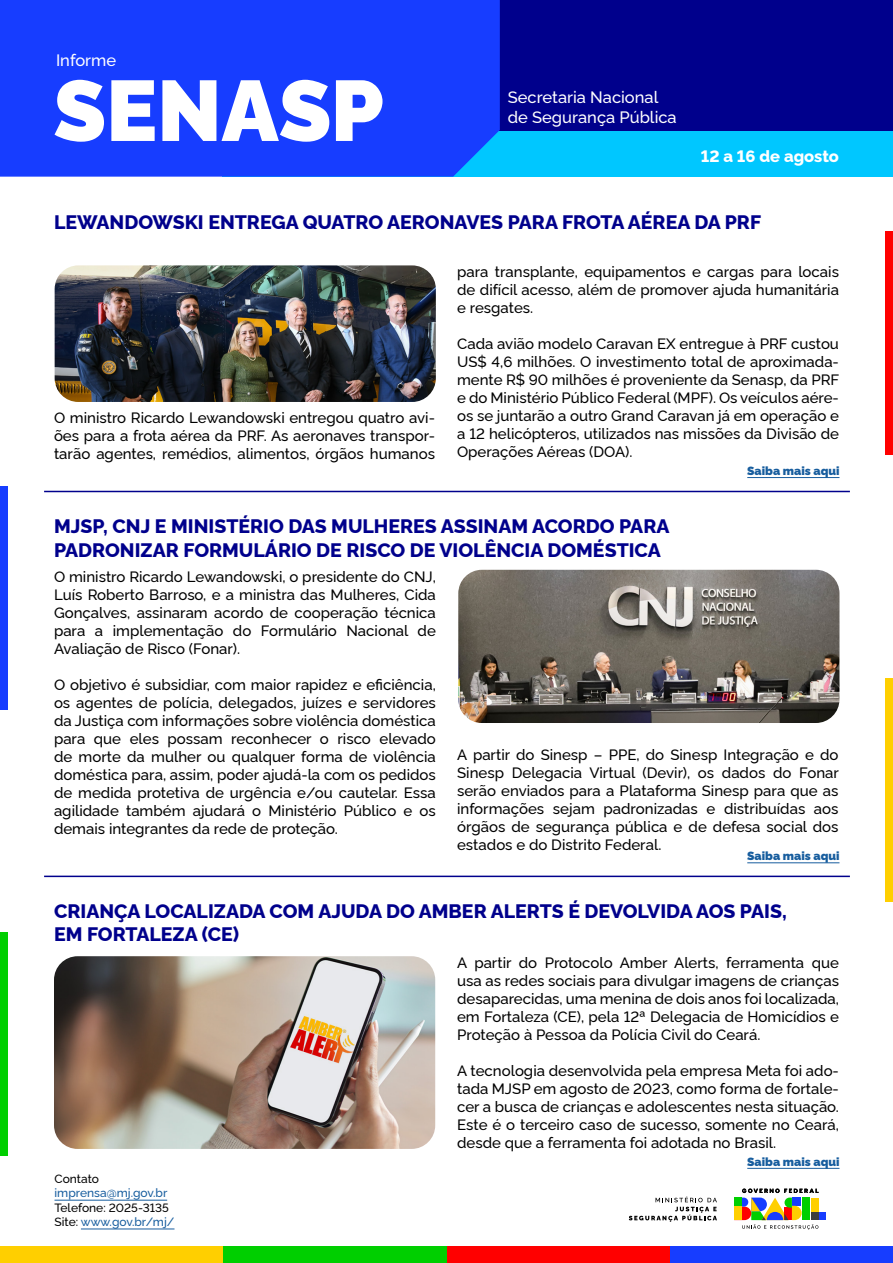
<style>
.page{position:relative;width:893px;height:1263px;background:#fff}
.page>*{position:absolute;margin:0;border:0;box-sizing:border-box;transform-origin:0 0}
.t1{font:900 85.5px "Rawline";color:#fff}
.t2{font:800 19.5px/23.4px "Rawline";color:#00008c}
.t3{font:500 16.5px "Rawline";color:#fff}
.t4{font:800 16.5px "Rawline";color:#fff}
.t5{font:500 15px/18px "Rawline";color:#000;text-align:justify}
.t6{font:900 12px "Rawline";color:#175d9e}
.t7{font:500 12px "Rawline";color:#175d9e}
.t8{font:500 12px "Rawline";color:#000}
.s1{color:#000}
</style>
<div class="page">
<div style="left:223px;top:130px;width:670px;height:47px;background:#00c7ff"></div>
<div style="left:0;top:0;width:893px;height:130px;background:#00008c"></div>
<div style="left:0;top:0;width:500px;height:177px;background:#173dff"></div>
<div style="left:885px;top:678px;width:8px;height:223px;background:#ffcf00"></div>
<div style="left:0;top:933px;width:8px;height:223px;background:#00cf00"></div>
<div style="left:885px;top:231px;width:8px;height:224px;background:#f00"></div>
<div style="left:0;top:486px;width:8px;height:223px;background:#173dff"></div>
<div style="left:1px;top:1246px;width:223px;height:17px;background:#ffcf00"></div>
<div style="left:224px;top:1246px;width:223px;height:17px;background:#00cf00"></div>
<div style="left:447px;top:1246px;width:223px;height:17px;background:#f00"></div>
<div style="left:670px;top:1246px;width:223px;height:17px;background:#173dff"></div>
<div style="left:818px;top:1212px;width:8px;height:8px;background:#173dff"></div>
<svg style="left:734px;top:1188px;width:84px;height:41px"></svg>
<svg style="left:629px;top:1196px;width:88px;height:26px"></svg>
<hr style="left:55px;top:1200px;width:112px;height:1px;background:#175d9e">
<hr style="left:81px;top:1229px;width:93px;height:1px;background:#175d9e">
<img style="left:55px;top:265px;width:381px;height:137px">
<img style="left:458px;top:570px;width:381px;height:153px">
<img style="left:54px;top:956px;width:381px;height:193px">
<hr style="left:44px;top:876px;width:806px;height:1px;background:#00008c">
<hr style="left:44px;top:491px;width:806px;height:1px;background:#00008c">
<hr style="left:747px;top:477px;width:92px;height:1px;background:#175d9e">
<hr style="left:747px;top:862px;width:92px;height:1px;background:#175d9e">
<hr style="left:747px;top:1168px;width:92px;height:1px;background:#175d9e">
<p class="t3" style="left:56px;top:47px;width:62px">Informe</p>
<h1 class="t1" style="left:53px;top:45px;width:332px">SENASP</h1>
<p class="t3" style="left:508px;top:84px;width:152px">Secretaria Nacional</p>
<p class="t3" style="left:508px;top:104px;width:170px">de Segurança Pública</p>
<p class="t4" style="left:701px;top:143px;width:140px">12 a 16 de agosto</p>
<p class="t2" style="left:54px;top:209px;width:709px">LEWANDOWSKI ENTREGA QUATRO AERONAVES PARA FROTA AÉREA DA PRF</p>
<p class="t5" style="left:54px;top:407px;width:383px">O ministro Ricardo Lewandowski entregou quatro avi&shy;ões para a frota aérea da PRF. As aeronaves transpor&shy;tarão agentes, remédios, alimentos, órgãos humanos</p>
<p class="t5" style="left:457px;top:262px;width:383px">para transplante, equipamentos e cargas para locais de difícil acesso, além de promover ajuda humanitária e resgates.</p>
<p class="t5" style="left:457px;top:334px;width:384px">Cada avião modelo Caravan EX entregue à PRF custou US$ 4,6 milhões. O investimento total de aproximada&shy;mente R$ 90 milhões é proveniente da Senasp, da PRF e do Ministério Público Federal (MPF). Os veículos aére&shy;os se juntarão a outro Grand Caravan já em operação e a 12 helicópteros, utilizados nas missões da Divisão de Operações Aéreas (DOA).</p>
<p class="t6" style="left:747px;top:461px;width:94px">Saiba mais aqui</p>
<p class="t2" style="left:54px;top:513px;width:617px">MJSP, CNJ E MINISTÉRIO DAS MULHERES ASSINAM ACORDO PARA<br>PADRONIZAR FORMULÁRIO DE RISCO DE VIOLÊNCIA DOMÉSTICA</p>
<p class="t5" style="left:54px;top:566px;width:383px">O ministro Ricardo Lewandowski, o presidente do CNJ, Luís Roberto Barroso, e a ministra das Mulheres, Cida Gonçalves, assinaram acordo de cooperação técnica para a implementação do Formulário Nacional de Avaliação de Risco (Fonar).</p>
<p class="t5" style="left:54px;top:674px;width:383px">O objetivo é subsidiar, com maior rapidez e eficiência, os agentes de polícia, delegados, juízes e servidores da Justiça com informações sobre violência doméstica para que eles possam reconhecer o risco elevado de morte da mulher ou qualquer forma de violência doméstica para, assim, poder ajudá-la com os pedidos de medida protetiva de urgência e/ou cautelar. Essa agilidade também ajudará o Ministério Público e os demais integrantes da rede de proteção.</p>
<p class="t5" style="left:457px;top:744px;width:383px">A partir do Sinesp – PPE, do Sinesp Integração e do Sinesp Delegacia Virtual (Devir), os dados do Fonar serão enviados para a Plataforma Sinesp para que as informações sejam padronizadas e distribuídas aos órgãos de segurança pública e de defesa social dos estados e do Distrito Federal.</p>
<p class="t6" style="left:747px;top:847px;width:94px">Saiba mais aqui</p>
<p class="t2" style="left:54px;top:897px;width:734px">CRIANÇA LOCALIZADA COM AJUDA DO AMBER ALERTS É DEVOLVIDA AOS PAIS,<br>EM FORTALEZA (CE)</p>
<p class="t5" style="left:457px;top:952px;width:383px">A partir do Protocolo Amber Alerts, ferramenta que usa as redes sociais para divulgar imagens de crianças desaparecidas, uma menina de dois anos foi localizada, em Fortaleza (CE), pela 12ª Delegacia de Homicídios e Proteção à Pessoa da Polícia Civil do Ceará.</p>
<p class="t5" style="left:457px;top:1060px;width:383px">A tecnologia desenvolvida pela empresa Meta foi ado&shy;tada MJSP em agosto de 2023, como forma de fortale&shy;cer a busca de crianças e adolescentes nesta situação.<br>Este é o terceiro caso de sucesso, somente no Ceará, desde que a ferramenta foi adotada no Brasil.</p>
<p class="t8" style="left:55px;top:1169px;width:46px">Contato</p>
<p class="t7" style="left:55px;top:1184px;width:114px">imprensa@mj.gov.br</p>
<p class="t8" style="left:55px;top:1198px;width:116px">Telefone: 2025-3135</p>
<p class="t7" style="left:55px;top:1212px;width:121px"><span class="s1">Site:</span> www.gov.br/mj/</p>
<p class="t6" style="left:747px;top:1152px;width:94px">Saiba mais aqui</p>
</div>
